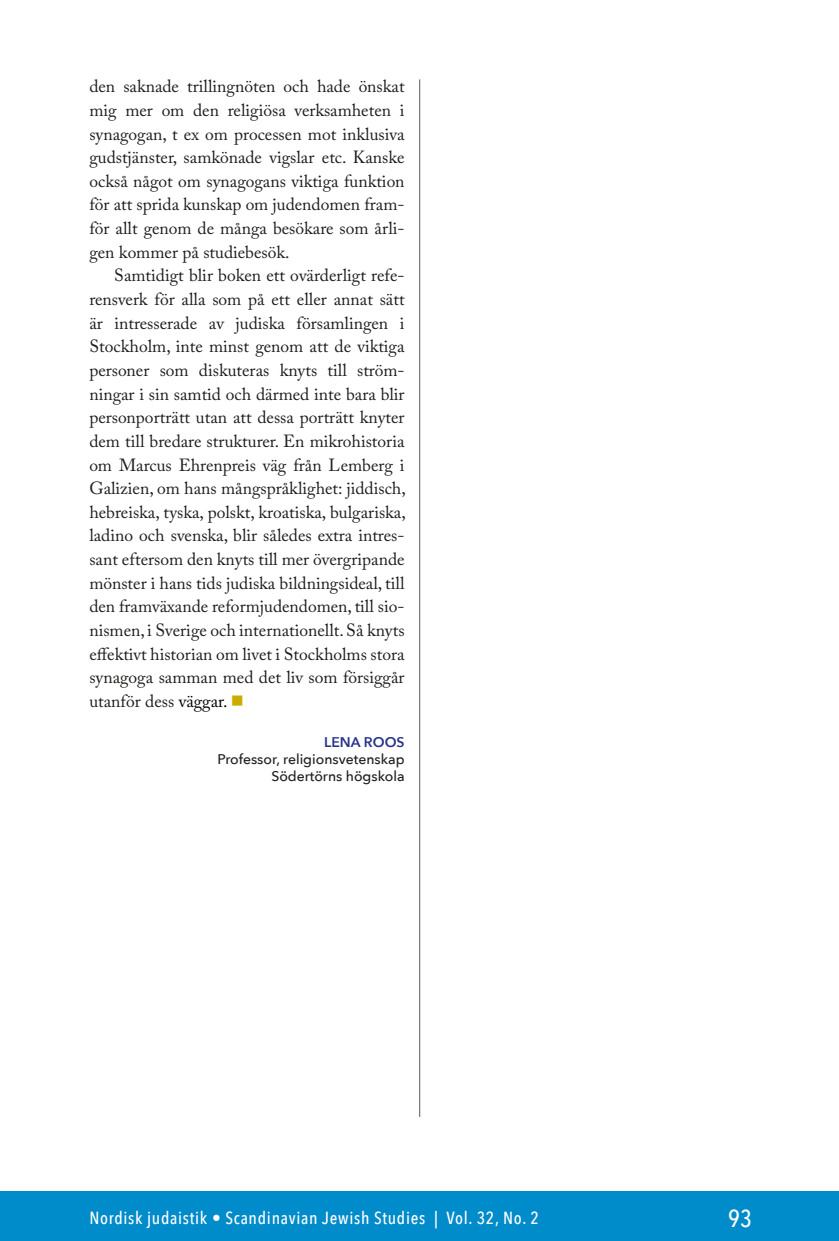
<style>
.page{position:relative;width:839px;height:1241px;background:#fff}
.page>*{position:absolute;margin:0;border:0;box-sizing:border-box;transform-origin:0 0}
.t1{font:500 24.5px "Avenir Next Condensed";color:#fff}
.Leipis{font:17.5px/23.6px "Adobe Caslon Pro";color:#1d1d1b;text-align:justify}
.t2{font:500 17.5px "Avenir Next Condensed";letter-spacing:.04em;color:#fff}
.Kirjoittajan_esittel{font:500 14px "Avenir Next";color:#1d1d1b}
.Kirjoittajan_esittel-2{font:600 14px "Avenir Next";color:#28348b}
.s1{color:#000}
.s2{color:#cbac00}
</style>
<div class="page">
<div style="left:0;top:1191px;width:838px;height:49px;background:#008bcb"></div>
<hr style="left:419px;top:79px;width:1px;height:1037px;background:#575756">
<p class="Leipis" style="left:89px;top:74px;width:317px">den saknade trillingnöten och hade önskat mig mer om den religiösa verksamheten i synagogan, t ex om processen mot inklusiva gudstjänster, samkönade vigslar etc. Kanske också något om synagogans viktiga funktion för att sprida kunskap om judendomen fram&shy;för allt genom de många besökare som årli&shy;gen kommer på studiebesök.</p>
<p class="Leipis" style="left:89px;top:263px;width:318px;text-indent:25px">Samtidigt blir boken ett ovärderligt refe&shy;rensverk för alla som på ett eller annat sätt är intresserade av judiska församlingen i Stockholm, inte minst genom att de viktiga personer som diskuteras knyts till ström&shy;ningar i sin samtid och därmed inte bara blir personporträtt utan att dessa porträtt knyter dem till bredare strukturer. En mikrohistoria om Marcus Ehrenpreis väg från Lemberg i Galizien, om hans mångspråklighet: jiddisch, hebreiska, tyska, polskt, kroatiska, bulgariska, ladino och svenska, blir således extra intres&shy;sant eftersom den knyts till mer övergripande mönster i hans tids judiska bildningsideal, till den framväxande reformjudendomen, till sio&shy;nismen, i Sverige och internationellt. Så knyts effektivt historian om livet i Stockholms stora synagoga samman med det liv som försiggår utanför dess <span class="s1">väggar.</span> <span class="s2">■</span></p>
<p class="Kirjoittajan_esittel-2" style="left:324px;top:730px;width:82px">LENA ROOS</p>
<p class="Kirjoittajan_esittel" style="left:217px;top:747px;width:188px">Professor, religionsvetenskap</p>
<p class="Kirjoittajan_esittel" style="left:271px;top:763px;width:135px">Södertörns högskola</p>
<p class="t2" style="left:89px;top:1207px;width:451px">Nordisk judaistik • Scandinavian Jewish Studies | Vol. 32, No. 2</p>
<h1 class="t1" style="left:728px;top:1203px;width:25px">93</h1>
</div>
